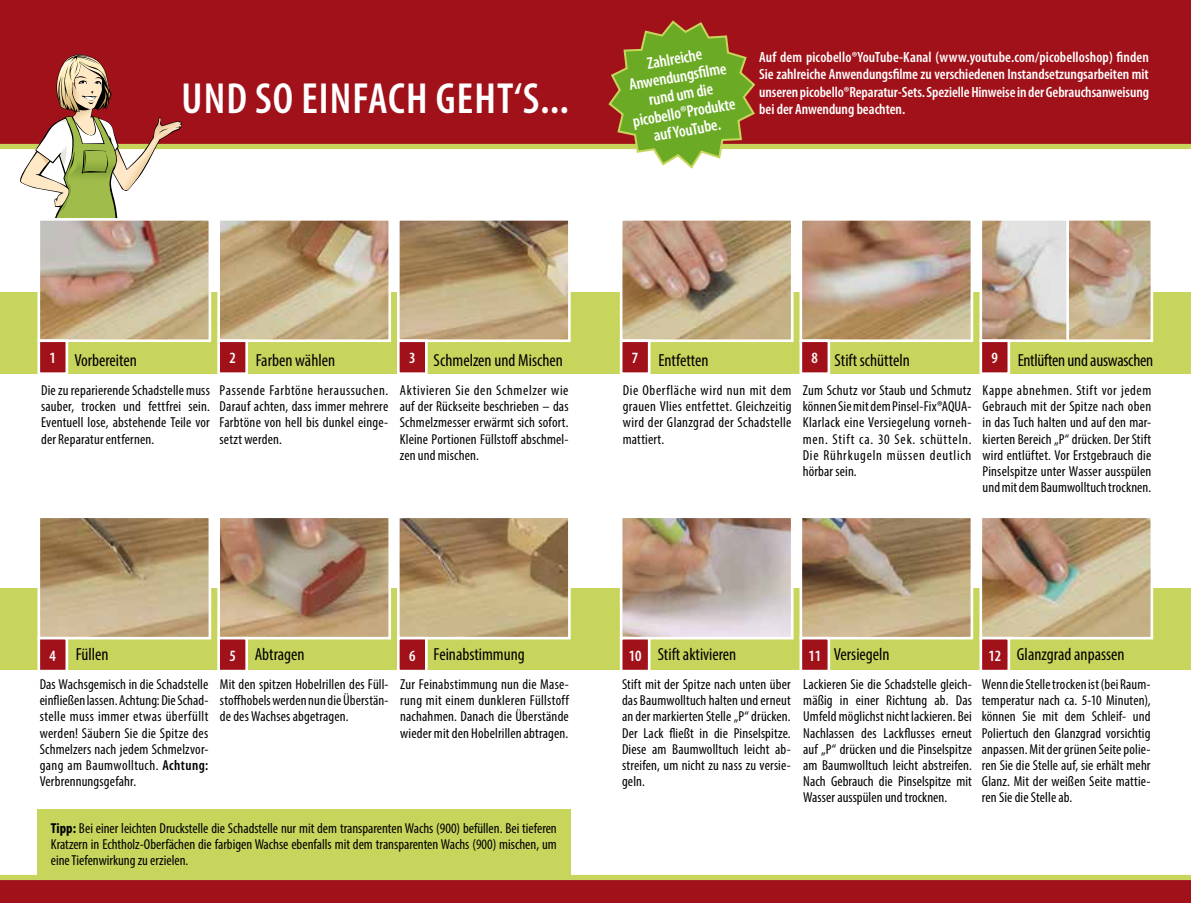
<style>
.page{position:relative;width:1191px;height:903px;background:#fff}
.page>*{position:absolute;margin:0;border:0;box-sizing:border-box;transform-origin:0 0}
.t1{font:600 condensed 43.75px "Myriad Pro";letter-spacing:.025em;color:#fff}
.t2{font:condensed 17.5px "Myriad Pro";color:#000}
.t3{font:600 condensed 16.8px/18.2px "Myriad Pro";color:#fff;text-align:center}
.t4{font:600 condensed 15.75px "Myriad Pro";color:#fff}
.t5{font:600 condensed 14.88px/17.5px "Myriad Pro";letter-spacing:-.005em;color:#fff;text-align:justify}
.t6{font:condensed 14.35px/16.1px "Myriad Pro";letter-spacing:.01em;color:#000;text-align:justify}
.s1{font-weight:600}
.s2{font-weight:700}
</style>
<div class="page">
<div style="left:0;top:0;width:1191px;height:145px;background:#a1111a"></div>
<div style="left:0;top:293px;width:1191px;height:81px;background:#c7d55d"></div>
<div style="left:0;top:588px;width:1191px;height:82px;background:#c7d55d"></div>
<img style="left:221px;top:234px;width:166px;height:104px">
<div style="left:217px;top:218px;width:174px;height:124px;border:3px solid #fff"></div>
<img style="left:401px;top:519px;width:165px;height:116px">
<div style="left:397px;top:515px;width:173px;height:124px;border:3px solid #fff"></div>
<img style="left:401px;top:234px;width:165px;height:104px">
<div style="left:397px;top:218px;width:173px;height:124px;border:3px solid #fff"></div>
<img style="left:41px;top:519px;width:166px;height:116px">
<div style="left:37px;top:515px;width:174px;height:124px;border:3px solid #fff"></div>
<img style="left:221px;top:519px;width:166px;height:116px">
<div style="left:217px;top:515px;width:174px;height:124px;border:3px solid #fff"></div>
<img style="left:624px;top:519px;width:165px;height:116px">
<div style="left:620px;top:515px;width:173px;height:124px;border:3px solid #fff"></div>
<img style="left:803px;top:519px;width:166px;height:116px">
<div style="left:799px;top:515px;width:174px;height:124px;border:3px solid #fff"></div>
<img style="left:983px;top:519px;width:166px;height:116px">
<div style="left:979px;top:515px;width:174px;height:124px;border:3px solid #fff"></div>
<div style="left:0;top:878px;width:1191px;height:25px;background:#a1111a"></div>
<div style="left:0;top:875px;width:1191px;height:5px;background:#c7d55d"></div>
<img style="left:624px;top:234px;width:165px;height:104px">
<div style="left:620px;top:218px;width:173px;height:124px;border:3px solid #fff"></div>
<img style="left:803px;top:234px;width:166px;height:104px">
<div style="left:799px;top:218px;width:174px;height:124px;border:3px solid #fff"></div>
<img style="left:41px;top:234px;width:166px;height:104px">
<div style="left:37px;top:218px;width:174px;height:124px;border:3px solid #fff"></div>
<svg style="left:0;top:20px;width:1191px;height:214px"></svg>
<div style="left:37px;top:809px;width:533px;height:68px;background:#c7d55d"></div>
<img style="left:983px;top:222px;width:83px;height:116px">
<div style="left:979px;top:218px;width:110px;height:124px;border:3px solid #fff"></div>
<img style="left:1070px;top:222px;width:79px;height:116px">
<div style="left:1066px;top:218px;width:87px;height:124px;border:3px solid #fff"></div>
<div style="left:219px;top:341px;width:28px;height:33px;background:#a1111a"></div>
<div style="left:217px;top:339px;width:31px;height:36px;border:3px solid #fff"></div>
<div style="left:398px;top:341px;width:28px;height:33px;background:#a1111a"></div>
<div style="left:397px;top:339px;width:30px;height:36px;border:3px solid #fff"></div>
<div style="left:39px;top:638px;width:28px;height:33px;background:#a1111a"></div>
<div style="left:37px;top:637px;width:31px;height:35px;border:3px solid #fff"></div>
<div style="left:219px;top:638px;width:28px;height:33px;background:#a1111a"></div>
<div style="left:217px;top:637px;width:31px;height:35px;border:3px solid #fff"></div>
<div style="left:398px;top:638px;width:28px;height:33px;background:#a1111a"></div>
<div style="left:397px;top:637px;width:30px;height:35px;border:3px solid #fff"></div>
<div style="left:621px;top:341px;width:28px;height:33px;background:#a1111a"></div>
<div style="left:620px;top:339px;width:30px;height:36px;border:3px solid #fff"></div>
<div style="left:801px;top:341px;width:28px;height:33px;background:#a1111a"></div>
<div style="left:799px;top:339px;width:31px;height:36px;border:3px solid #fff"></div>
<div style="left:980px;top:341px;width:28px;height:33px;background:#a1111a"></div>
<div style="left:979px;top:339px;width:31px;height:36px;border:3px solid #fff"></div>
<div style="left:621px;top:638px;width:28px;height:33px;background:#a1111a"></div>
<div style="left:620px;top:637px;width:30px;height:35px;border:3px solid #fff"></div>
<div style="left:801px;top:638px;width:28px;height:33px;background:#a1111a"></div>
<div style="left:799px;top:637px;width:31px;height:35px;border:3px solid #fff"></div>
<div style="left:980px;top:638px;width:28px;height:33px;background:#a1111a"></div>
<div style="left:979px;top:637px;width:31px;height:35px;border:3px solid #fff"></div>
<div style="left:39px;top:341px;width:28px;height:33px;background:#a1111a"></div>
<div style="left:37px;top:339px;width:31px;height:36px;border:3px solid #fff"></div>
<h1 class="t1" style="left:182px;top:75px;width:389px">UND SO EINFACH GEHT‘S...</h1>
<p class="t3" style="left:622px;top:59px;width:105px;rotate:-10deg">Zahlreiche<br>Anwendungsfi lme rund um die picobello®Produkte auf YouTube.</p>
<p class="t5" style="left:759px;top:48px;width:391px">Auf dem picobello®YouTube-Kanal (www.youtube.com/picobelloshop) finden Sie zahlreiche Anwendungsfilme zu verschiedenen Instandsetzungsarbeiten mit unseren picobello®Reparatur-Sets. Spezielle Hinweise in der Gebrauchsanweisung bei der Anwendung beachten.</p>
<p class="t4" style="left:50px;top:349px;width:8px">1</p>
<p class="t2" style="left:74px;top:350px;width:64px">Vorbereiten</p>
<p class="t4" style="left:229px;top:349px;width:8px">2</p>
<p class="t4" style="left:409px;top:349px;width:8px">3</p>
<p class="t2" style="left:256px;top:350px;width:81px">Farben wählen</p>
<p class="t2" style="left:433px;top:350px;width:131px">Schmelzen und Mischen</p>
<p class="t4" style="left:632px;top:349px;width:8px">7</p>
<p class="t4" style="left:811px;top:349px;width:8px">8</p>
<p class="t4" style="left:991px;top:349px;width:8px">9</p>
<p class="t2" style="left:658px;top:350px;width:52px">Entfetten</p>
<p class="t2" style="left:834px;top:350px;width:77px">Stift schütteln</p>
<p class="t2" style="left:1017px;top:350px;width:137px">Entlüften und auswaschen</p>
<p class="t6" style="left:41px;top:382px;width:170px">Die zu reparierende Schadstelle muss sauber, trocken und fettfrei sein.<br>Eventuell lose, abstehende Teile vor der Reparatur entfernen.</p>
<p class="t6" style="left:220px;top:382px;width:170px">Passende Farbtöne heraussuchen.<br>Darauf achten, dass immer mehrere Farbtöne von hell bis dunkel einge&shy;setzt werden.</p>
<p class="t6" style="left:400px;top:382px;width:170px">Aktivieren Sie den Schmelzer wie auf der Rückseite beschrieben – das Schmelzmesser erwärmt sich sofort.<br>Kleine Portionen Füllstoff abschmel&shy;zen und mischen.</p>
<p class="t6" style="left:623px;top:382px;width:170px">Die Oberfläche wird nun mit dem grauen Vlies entfettet. Gleichzeitig wird der Glanzgrad der Schadstelle mattiert.</p>
<p class="t6" style="left:982px;top:382px;width:170px">Kappe abnehmen. Stift vor jedem Gebrauch mit der Spitze nach oben in das Tuch halten und auf den mar&shy;kierten Bereich „P“ drücken. Der Stift wird entlüftet. Vor Erstgebrauch die Pinselspitze unter Wasser ausspülen und mit dem Baumwolltuch trocknen.</p>
<p class="t6" style="left:802px;top:382px;width:170px">Zum Schutz vor Staub und Schmutz können Sie mit dem Pinsel-Fix®AQUA-Klarlack eine Versiegelung vorneh&shy;men. Stift ca. 30 Sek. schütteln.<br>Die Rührkugeln müssen deutlich hörbar sein.</p>
<p class="t2" style="left:76px;top:644px;width:34px">Füllen</p>
<p class="t2" style="left:255px;top:644px;width:52px">Abtragen</p>
<p class="t2" style="left:433px;top:644px;width:93px">Feinabstimmung</p>
<p class="t4" style="left:50px;top:647px;width:8px">4</p>
<p class="t4" style="left:229px;top:647px;width:8px">5</p>
<p class="t4" style="left:409px;top:647px;width:8px">6</p>
<p class="t6" style="left:40px;top:676px;width:170px">Das Wachsgemisch in die Schadstelle einfließen lassen. Achtung: Die Schad&shy;stelle muss immer etwas überfüllt werden! Säubern Sie die Spitze des Schmelzers nach jedem Schmelzvor&shy;gang am Baumwolltuch. <span class="s1">Achtung:<br></span>Verbrennungsgefahr.</p>
<p class="t6" style="left:220px;top:676px;width:170px">Mit den spitzen Hobelrillen des Füll&shy;stoffhobels werden nun die Überstän&shy;de des Wachses abgetragen.</p>
<p class="t6" style="left:400px;top:676px;width:170px">Zur Feinabstimmung nun die Mase&shy;rung mit einem dunkleren Füllstoff nachahmen. Danach die Überstände wieder mit den Hobelrillen abtragen.</p>
<p class="t6" style="left:51px;top:819px;width:507px"><span class="s2">Tipp:</span> Bei einer leichten Druckstelle die Schadstelle nur mit dem transparenten Wachs (900) befüllen. Bei tieferen Kratzern in Echtholz-Oberfächen die farbigen Wachse ebenfalls mit dem transparenten Wachs (900) mischen, um eine Tiefenwirkung zu erzielen.</p>
<p class="t2" style="left:657px;top:644px;width:80px">Stift aktivieren</p>
<p class="t2" style="left:834px;top:644px;width:57px">Versiegeln</p>
<p class="t2" style="left:1017px;top:644px;width:109px">Glanzgrad anpassen</p>
<p class="t4" style="left:629px;top:647px;width:14px">10</p>
<p class="t4" style="left:808px;top:647px;width:14px">11</p>
<p class="t4" style="left:988px;top:647px;width:14px">12</p>
<p class="t6" style="left:622px;top:676px;width:170px">Stift mit der Spitze nach unten über das Baumwolltuch halten und erneut an der markierten Stelle „P“ drücken.<br>Der Lack fließt in die Pinselspitze.<br>Diese am Baumwolltuch leicht ab&shy;streifen, um nicht zu nass zu versie&shy;geln.</p>
<p class="t6" style="left:981px;top:676px;width:170px">Wenn die Stelle trocken ist (bei Raum&shy;temperatur nach ca. 5-10 Minuten), können Sie mit dem Schleif- und Poliertuch den Glanzgrad vorsichtig anpassen. Mit der grünen Seite polie&shy;ren Sie die Stelle auf, sie erhält mehr Glanz. Mit der weißen Seite mattie&shy;ren Sie die Stelle ab.</p>
<p class="t6" style="left:803px;top:676px;width:170px">Lackieren Sie die Schadstelle gleich&shy;mäßig in einer Richtung ab. Das Umfeld möglichst nicht lackieren. Bei Nachlassen des Lackflusses erneut auf „P“ drücken und die Pinselspitze am Baumwolltuch leicht abstreifen.<br>Nach Gebrauch die Pinselspitze mit Wasser ausspülen und trocknen.</p>
</div>
